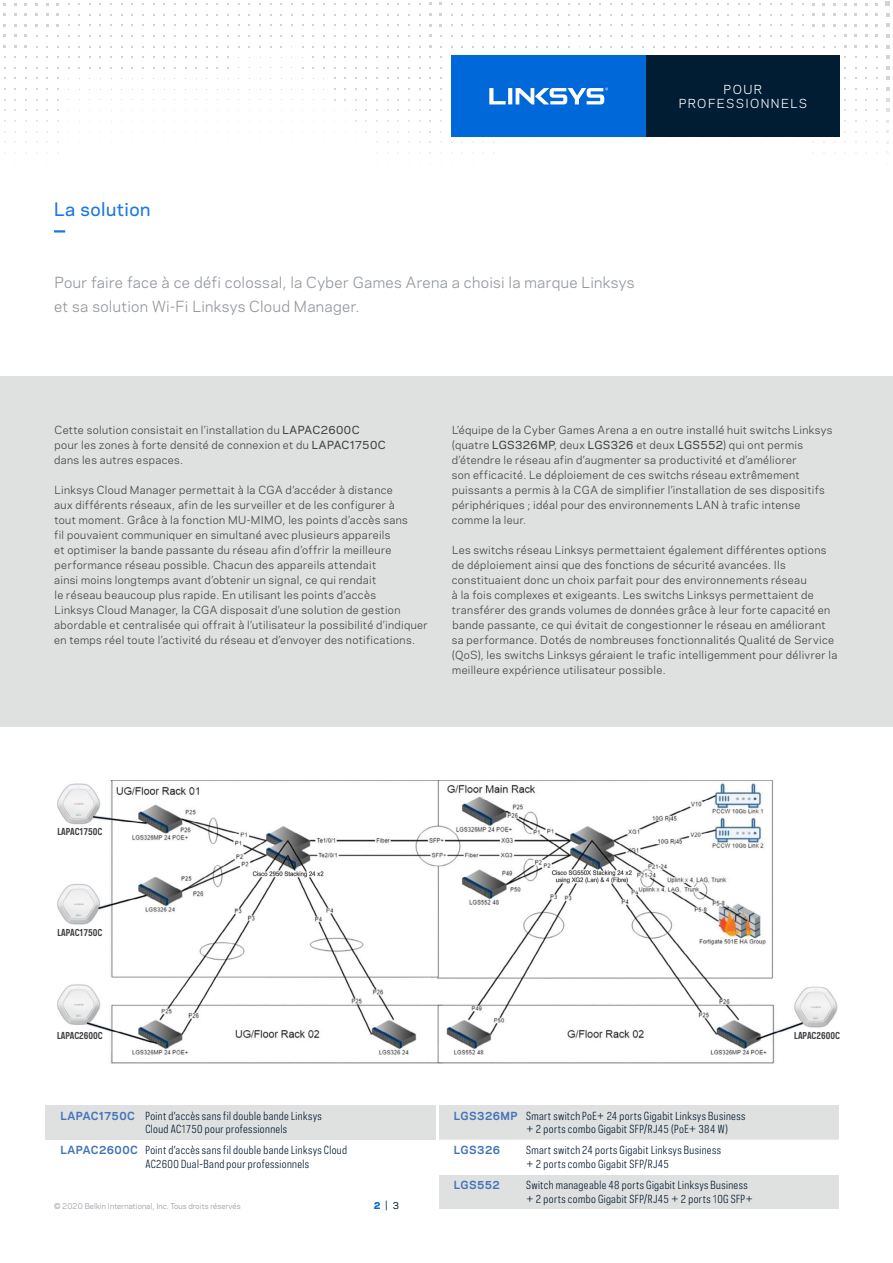
<style>
.page{position:relative;width:893px;height:1263px;background:#fff}
.page>*{position:absolute;margin:0;border:0;box-sizing:border-box;transform-origin:0 0}
.t1{font:500 17.4px "Galaxie Polaris";letter-spacing:.03em;color:#1a77dd}
.t2{font:14.4px/23.2px "Galaxie Polaris";letter-spacing:.025em;color:#91969d}
.t3{font:11.7px/14.1px "Galaxie Polaris";letter-spacing:.12em;color:#fff;text-align:center}
.t4{font:10.5px/15px "Galaxie Polaris";letter-spacing:.035em;color:#414042}
.Copy_2{font:10.5px/13.5px "Galaxie Polaris Condensed";letter-spacing:.04em;color:#031c31}
.Copy_2-2{font:700 10.5px "Galaxie Polaris";letter-spacing:.035em;color:#4572b8}
.t5{font:700 9px "Galaxie Polaris Condensed";color:#414042}
.t6{font:800 9px "Galaxie Polaris";color:#0068d9}
.t7{font:7.5px "Galaxie Polaris";letter-spacing:.01em;color:#91969d}
.s1{font-weight:500}
.s2{font-family:"Galaxie Polaris"}
.s3{font-family:"Galaxie Polaris";font-weight:700;color:#4572b8}
.s4{font-family:"Galaxie Polaris";color:#414042}
.s5{font-weight:400;font-size:10.05px;color:#001d34}
.s6{font-weight:500;color:#001d34}
</style>
<div class="page">
<div style="left:0;top:376px;width:893px;height:351px;background:#dfe1e0"></div>
<svg style="left:886px;top:2px;width:4px;height:4px"></svg>
<svg style="left:886px;top:13px;width:4px;height:4px"></svg>
<svg style="left:886px;top:23px;width:4px;height:4px"></svg>
<svg style="left:886px;top:34px;width:4px;height:4px"></svg>
<svg style="left:886px;top:45px;width:4px;height:3px"></svg>
<img style="left:57px;top:780px;width:781px;height:283px">
<div style="left:439px;top:1105px;width:400px;height:104px;background:#dfe1e0"></div>
<div style="left:439px;top:1140px;width:400px;height:34px;background:#fff"></div>
<div style="left:45px;top:1105px;width:391px;height:35px;background:#dfe1e0"></div>
<svg style="left:54px;top:230px;width:11px;height:3px"></svg>
<div style="left:646px;top:55px;width:194px;height:82px;background:#001d34"></div>
<div style="left:452px;top:55px;width:194px;height:82px;background:#0068d9"></div>
<svg style="left:489px;top:88px;width:119px;height:16px"></svg>
<p class="t1" style="left:54px;top:197px;width:98px">La solution</p>
<p class="t2" style="left:54px;top:270px;width:582px">Pour faire face à ce défi colossal, la Cyber Games Arena a choisi la marque Linksys et sa solution Wi-Fi Linksys Cloud Manager.</p>
<p class="t3" style="left:679px;top:81px;width:130px">POUR<br>PROFESSIONNELS</p>
<p class="t4" style="left:54px;top:422px;width:333px">Cette solution consistait en l’installation du <span class="s1">LAPAC2600C </span>pour les zones à forte densité de connexion et du <span class="s1">LAPAC1750C </span>dans les autres espaces.</p>
<p class="t4" style="left:54px;top:482px;width:375px">Linksys Cloud Manager permettait à la CGA d’accéder à distance<br>aux différents réseaux, afin de les surveiller et de les configurer à<br>tout moment. Grâce à la fonction MU-MIMO, les points d’accès sans<br>fil pouvaient communiquer en simultané avec plusieurs appareils<br>et optimiser la bande passante du réseau afin d’offrir la meilleure performance réseau possible. Chacun des appareils attendait<br>ainsi moins longtemps avant d’obtenir un signal, ce qui rendait<br>le réseau beaucoup plus rapide. En utilisant les points d’accès<br>Linksys Cloud Manager, la CGA disposait d’une solution de gestion abordable et centralisée qui offrait à l’utilisateur la possibilité d’indiquer en temps réel toute l’activité du réseau et d’envoyer des notifications.</p>
<p class="t4" style="left:452px;top:422px;width:382px">L’équipe de la Cyber Games Arena a en outre installé huit switchs Linksys (quatre <span class="s1">LGS326MP</span>, deux <span class="s1">LGS326</span> et deux <span class="s1">LGS552</span>) qui ont permis d’étendre le réseau afin d’augmenter sa productivité et d’améliorer<br>son efficacité. Le déploiement de ces switchs réseau extrêmement puissants a permis à la CGA de simplifier l’installation de ses dispositifs périphériques ; idéal pour des environnements LAN à trafic intense comme la leur.</p>
<p class="t4" style="left:452px;top:542px;width:387px">Les switchs réseau Linksys permettaient également différentes options de déploiement ainsi que des fonctions de sécurité avancées. Ils constituaient donc un choix parfait pour des environnements réseau<br>à la fois complexes et exigeants. Les switchs Linksys permettaient de transférer des grands volumes de données grâce à leur forte capacité en bande passante, ce qui évitait de congestionner le réseau en améliorant sa performance. Dotés de nombreuses fonctionnalités Qualité de Service (QoS), les switchs Linksys géraient le trafic intelligemment pour délivrer la meilleure expérience utilisateur possible.</p>
<p class="t5" style="left:57px;top:825px;width:47px">LAPAC<span class="s2">1</span>750C</p>
<p class="t5" style="left:57px;top:926px;width:47px">LAPAC<span class="s2">1</span>750C</p>
<p class="t5" style="left:57px;top:1030px;width:47px">LAPAC2600C</p>
<p class="t5" style="left:794px;top:1030px;width:47px">LAPAC2600C</p>
<p class="Copy_2" style="left:145px;top:1109px;width:178px;text-indent:-85px"><span class="s3">LAPAC1750C</span> Point d’accès sans fil double bande Linksys<br>Cloud AC<span class="s4">1</span>750 pour professionnels</p>
<p class="Copy_2" style="left:145px;top:1143px;width:203px;text-indent:-85px"><span class="s3">LAPAC2600C</span> Point d’accès sans fil double bande Linksys Cloud<br>AC2600 Dual-Band pour professionnels</p>
<p class="t7" style="left:54px;top:1200px;width:188px">© 2020 Belkin International, Inc. Tous droits réservés</p>
<p class="t6" style="left:374px;top:1198px;width:27px">2 <span class="s5">|</span> <span class="s6">3</span></p>
<p class="Copy_2" style="left:526px;top:1109px;width:221px;text-indent:-72px"><span class="s3">LGS326MP</span> Smart switch PoE+ 24 ports Gigabit Linksys Business + 2 ports combo Gigabit SFP/RJ45 (PoE+ 384 W)</p>
<p class="Copy_2-2" style="left:454px;top:1142px;width:48px">LGS326</p>
<p class="Copy_2" style="left:526px;top:1143px;width:196px">Smart switch 24 ports Gigabit Linksys Business + 2 ports combo Gigabit SFP/RJ45</p>
<p class="Copy_2-2" style="left:454px;top:1177px;width:48px">LGS552</p>
<p class="Copy_2" style="left:526px;top:1178px;width:228px">Switch manageable 48 ports Gigabit Linksys Business + 2 ports combo Gigabit SFP/RJ45 + 2 ports <span class="s4">1</span>0G SFP+</p>
</div>
